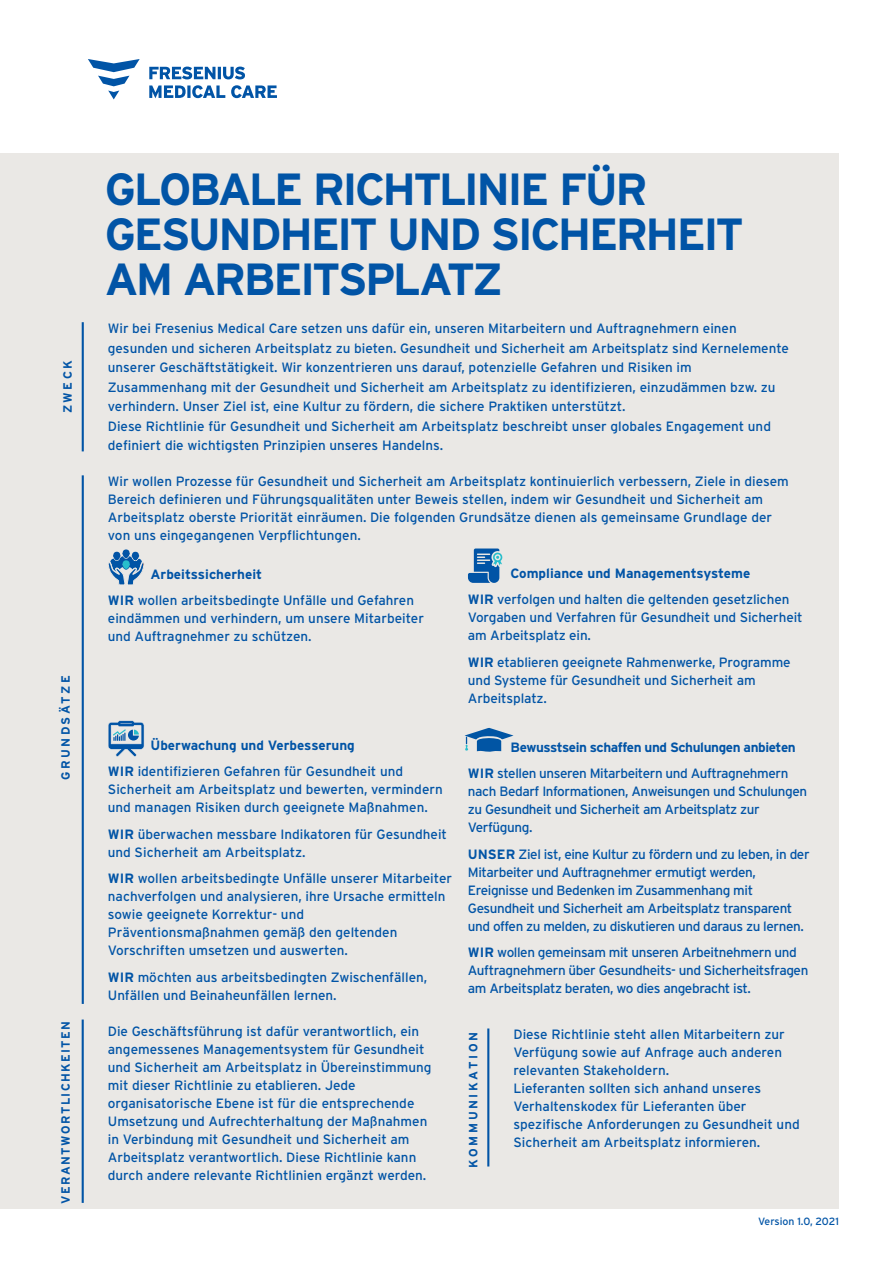
<style>
.page{position:relative;width:893px;height:1263px;background:#fff}
.page>*{position:absolute;margin:0;border:0;box-sizing:border-box;transform-origin:0 0}
._01_H2{font:700 45px/45px "Interstate";letter-spacing:-.06em;color:#0154a6}
.t1{font:13.5px/18px "Interstate";color:#0154a6}
.t2{font:13.5px/18px "Interstate";letter-spacing:-.03em;color:#0154a6}
._01_H2-2{font:700 13.5px "Interstate";color:#0154a6}
._01_H2-3{font:700 13.5px "Interstate";letter-spacing:-.03em;color:#0154a6}
._01_H2-4{font:700 12px "Interstate";letter-spacing:.115em;color:#0154a6}
._01_H2-5{font:700 12px "Interstate";letter-spacing:.19em;color:#0154a6}
._01_H2-6{font:700 12px "Interstate";letter-spacing:.215em;color:#0154a6}
.t3{font:10.5px "Interstate";color:#0154a6}
.s1{font-weight:700}
</style>
<div class="page">
<div style="left:0;top:153px;width:839px;height:1056px;background:#eae8e5"></div>
<svg style="left:88px;top:59px;width:189px;height:40px"></svg>
<hr style="left:82px;top:322px;width:2px;height:129px;background:#0154a6">
<hr style="left:82px;top:1019px;width:2px;height:184px;background:#0154a6">
<hr style="left:82px;top:475px;width:2px;height:529px;background:#0154a6">
<hr style="left:487px;top:1028px;width:2px;height:138px;background:#0154a6">
<svg style="left:468px;top:548px;width:34px;height:35px"></svg>
<svg style="left:108px;top:720px;width:36px;height:37px"></svg>
<svg style="left:108px;top:549px;width:36px;height:36px"></svg>
<svg style="left:465px;top:728px;width:48px;height:23px"></svg>
<p class="_01_H2-5" style="left:61px;top:413px;width:55px;rotate:-90deg">ZWECK</p>
<p class="_01_H2-5" style="left:59px;top:780px;width:107px;rotate:-90deg">GRUNDSÄTZE</p>
<p class="_01_H2-4" style="left:59px;top:1203px;width:184px;rotate:-90deg">VERANTWORTLICHKEITEN</p>
<p class="_01_H2" style="left:105px;top:167px;width:641px">GLOBALE RICHTLINIE FÜR<br>GESUNDHEIT UND SICHERHEIT<br>AM ARBEITSPLATZ</p>
<p class="t1" style="left:108px;top:318px;width:683px;line-height:19.5px">Wir bei Fresenius Medical Care setzen uns dafür ein, unseren Mitarbeitern und Auftragnehmern einen gesunden und sicheren Arbeitsplatz zu bieten. Gesundheit und Sicherheit am Arbeitsplatz sind Kernelemente unserer Geschäftstätigkeit. Wir konzentrieren uns darauf, potenzielle Gefahren und Risiken im Zusammenhang mit der Gesundheit und Sicherheit am Arbeitsplatz zu identifizieren, einzudämmen bzw. zu verhindern. Unser Ziel ist, eine Kultur zu fördern, die sichere Praktiken unterstützt.</p>
<p class="t1" style="left:108px;top:416px;width:665px;line-height:19.5px">Diese Richtlinie für Gesundheit und Sicherheit am Arbeitsplatz beschreibt unser globales Engagement und definiert die wichtigsten Prinzipien unseres Handelns.</p>
<p class="t1" style="left:108px;top:472px;width:682px">Wir wollen Prozesse für Gesundheit und Sicherheit am Arbeitsplatz kontinuierlich verbessern, Ziele in diesem Bereich definieren und Führungsqualitäten unter Beweis stellen, indem wir Gesundheit und Sicherheit am Arbeitsplatz oberste Priorität einräumen. Die folgenden Grundsätze dienen als gemeinsame Grundlage der von uns eingegangenen Verpflichtungen.</p>
<p class="_01_H2-2" style="left:150px;top:566px;width:113px">Arbeitssicherheit</p>
<p class="t1" style="left:108px;top:591px;width:318px"><span class="s1">WIR</span> wollen arbeitsbedingte Unfälle und Gefahren eindämmen und verhindern, um unsere Mitarbeiter und Auftragnehmer zu schützen.</p>
<p class="_01_H2-2" style="left:150px;top:738px;width:206px">Überwachung und Verbesserung</p>
<p class="t1" style="left:108px;top:762px;width:336px"><span class="s1">WIR</span> identifizieren Gefahren für Gesundheit und<br>Sicherheit am Arbeitsplatz und bewerten, vermindern und managen Risiken durch geeignete Maßnahmen.</p>
<p class="t1" style="left:108px;top:825px;width:341px"><span class="s1">WIR</span> überwachen messbare Indikatoren für Gesundheit und Sicherheit am Arbeitsplatz.</p>
<p class="t1" style="left:108px;top:869px;width:346px"><span class="s1">WIR</span> wollen arbeitsbedingte Unfälle unserer Mitarbeiter nachverfolgen und analysieren, ihre Ursache ermitteln sowie geeignete Korrektur- und Präventionsmaßnahmen gemäß den geltenden Vorschriften umsetzen und auswerten.</p>
<p class="t1" style="left:108px;top:968px;width:321px"><span class="s1">WIR</span> möchten aus arbeitsbedingten Zwischenfällen,<br>Unfällen und Beinaheunfällen lernen.</p>
<p class="_01_H2-2" style="left:510px;top:565px;width:241px">Compliance und Managementsysteme</p>
<p class="t1" style="left:468px;top:590px;width:336px"><span class="s1">WIR</span> verfolgen und halten die geltenden gesetzlichen<br>Vorgaben und Verfahren für Gesundheit und Sicherheit am Arbeitsplatz ein.</p>
<p class="t1" style="left:468px;top:653px;width:324px"><span class="s1">WIR</span> etablieren geeignete Rahmenwerke, Programme und Systeme für Gesundheit und Sicherheit am<br>Arbeitsplatz.</p>
<p class="_01_H2-3" style="left:510px;top:739px;width:287px">Bewusstsein schaffen und Schulungen anbieten</p>
<p class="t2" style="left:468px;top:764px;width:341px"><span class="s1">WIR</span> stellen unseren Mitarbeitern und Auftragnehmern nach Bedarf Informationen, Anweisungen und Schulungen zu Gesundheit und Sicherheit am Arbeitsplatz zur Verfügung.</p>
<p class="t2" style="left:468px;top:845px;width:343px"><span class="s1">UNSER</span> Ziel ist, eine Kultur zu fördern und zu leben, in der Mitarbeiter und Auftragnehmer ermutigt werden, Ereignisse und Bedenken im Zusammenhang mit Gesundheit und Sicherheit am Arbeitsplatz transparent und offen zu melden, zu diskutieren und daraus zu lernen.</p>
<p class="t2" style="left:468px;top:943px;width:342px"><span class="s1">WIR</span> wollen gemeinsam mit unseren Arbeitnehmern und<br>Auftragnehmern über Gesundheits- und Sicherheitsfragen am Arbeitsplatz beraten, wo dies angebracht ist.</p>
<p class="t1" style="left:108px;top:1022px;width:325px">Die Geschäftsführung ist dafür verantwortlich, ein angemessenes Managementsystem für Gesundheit und Sicherheit am Arbeitsplatz in Übereinstimmung mit dieser Richtlinie zu etablieren. Jede organisatorische Ebene ist für die entsprechende Umsetzung und Aufrechterhaltung der Maßnahmen in Verbindung mit Gesundheit und Sicherheit am Arbeitsplatz verantwortlich. Diese Richtlinie kann durch andere relevante Richtlinien ergänzt werden.</p>
<p class="_01_H2-6" style="left:467px;top:1168px;width:137px;rotate:-90deg">KOMMUNIKATION</p>
<p class="t1" style="left:513px;top:1025px;width:273px">Diese Richtlinie steht allen Mitarbeitern zur<br>Verfügung sowie auf Anfrage auch anderen relevanten Stakeholdern.</p>
<p class="t1" style="left:513px;top:1079px;width:288px">Lieferanten sollten sich anhand unseres Verhaltenskodex für Lieferanten über spezifische Anforderungen zu Gesundheit und Sicherheit am Arbeitsplatz informieren.</p>
<p class="t3" style="left:758px;top:1215px;width:82px">Version 1.0, 2021</p>
</div>
